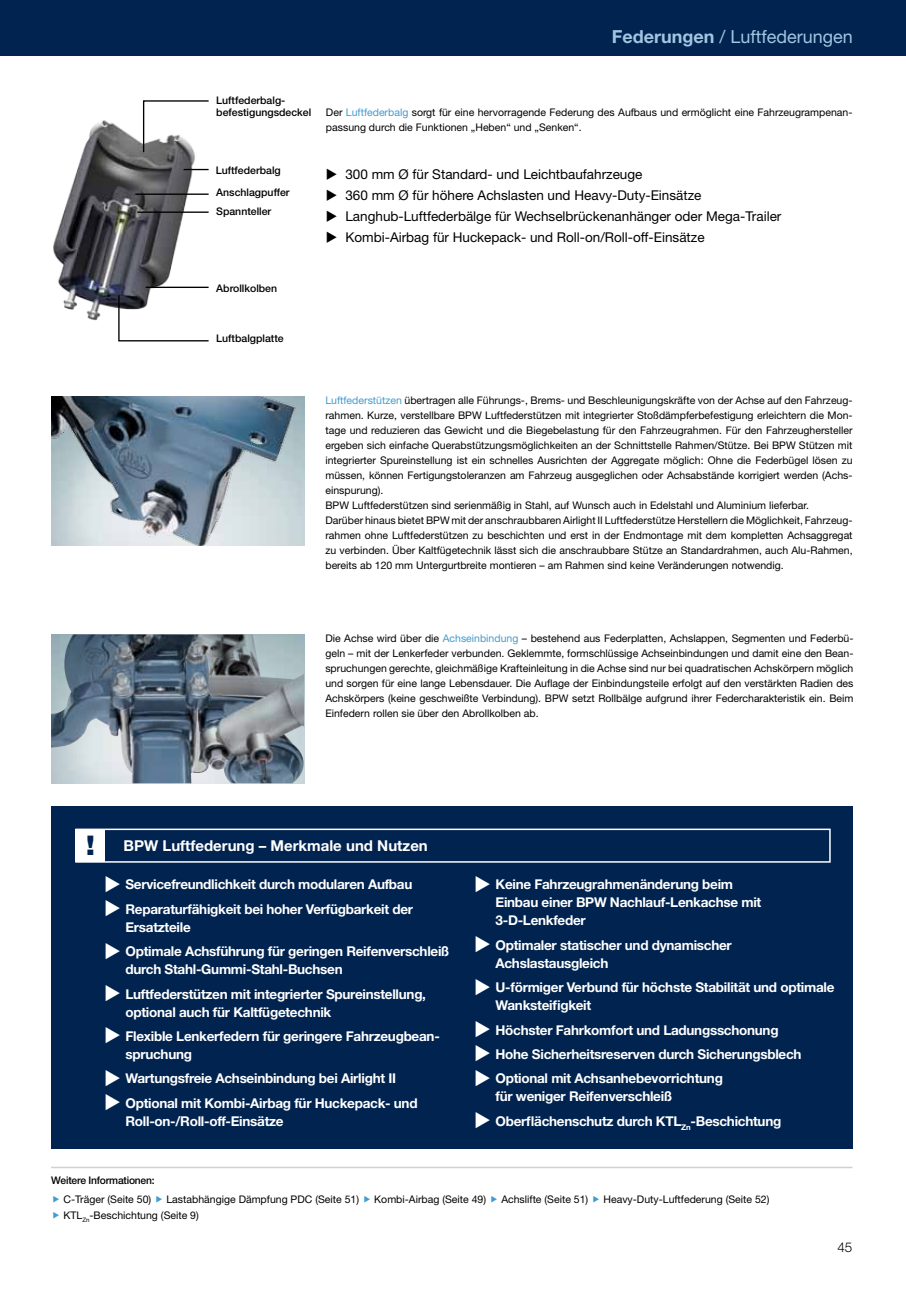
<style>
.page{position:relative;width:906px;height:1289px;background:#fff}
.page>*{position:absolute;margin:0;border:0;box-sizing:border-box;transform-origin:0 0}
.t1{font:900 27.15px "Helvetica Neue LT Std";color:#00234f}
.t2{font:18px "Helvetica Neue LT Std";color:#a2c5e2}
.t3{font:700 15px "Helvetica Neue LT Std";color:#fff}
.t4{font:700 13.5px/24.5px "Helvetica Neue LT Std";letter-spacing:-.02em;color:#fff}
.t5{font:13.5px/21px "Helvetica Neue LT Std";color:#000}
.t6{font:300 13.5px "Helvetica Neue LT Std";color:#000}
.t7{font:10.5px/15px "Helvetica Neue LT Std";color:#000}
.t8{font:500 10.5px/12px "Helvetica Neue LT Std";color:#000}
.t9{font:500 10.5px "Helvetica Neue LT Std";letter-spacing:-.02em;color:#000}
.s1{font-weight:700}
.s2{color:#429ccd}
</style>
<div class="page">
<div style="left:51px;top:806px;width:802px;height:343px;background:#00234f"></div>
<div style="left:0;top:0;width:906px;height:55px;background:#00234f"></div>
<hr style="left:51px;top:1166px;width:801px;height:2px;background:#ced2d3">
<img style="left:52px;top:396px;width:252px;height:149px">
<img style="left:51px;top:634px;width:254px;height:149px">
<img style="left:53px;top:120px;width:144px;height:201px">
<svg style="left:142px;top:100px;width:67px;height:54px"></svg>
<hr style="left:135px;top:193px;width:74px;height:2px;background:#000">
<hr style="left:137px;top:211px;width:72px;height:2px;background:#000">
<hr style="left:146px;top:287px;width:63px;height:1px;background:#000">
<svg style="left:118px;top:294px;width:91px;height:48px"></svg>
<svg style="left:183px;top:169px;width:26px;height:1px"></svg>
<div style="left:75px;top:828px;width:755px;height:34px;border:2px solid #fff"></div>
<div style="left:76px;top:829px;width:29px;height:33px;background:#fff"></div>
<h2 class="t2" style="left:611px;top:26px;width:243px"><span class="s1">Federungen</span> / Luftfederungen</h2>
<p class="t8" style="left:216px;top:94px;width:96px">Luftfederbalg&shy;befestigungsdeckel</p>
<p class="t8" style="left:216px;top:164px;width:66px">Luftfederbalg</p>
<p class="t8" style="left:216px;top:183px;width:75px;line-height:18.9px">Anschlagpuffer<br>Spannteller</p>
<p class="t8" style="left:216px;top:282px;width:62px">Abrollkolben</p>
<p class="t7" style="left:326px;top:104px;width:528px">Der <span class="s2">Luftfederbalg</span> sorgt für eine hervorragende Federung des Aufbaus und ermöglicht eine Fahrzeugrampenan&shy;passung durch die Funktionen „Heben“ und „Senken“.</p>
<p class="t5" style="left:345px;top:164px;width:437px">300 mm Ø für Standard- und Leichtbaufahrzeuge<br>360 mm Ø für höhere Achslasten und Heavy-Duty-Einsätze Langhub-Luftfederbälge für Wechselbrückenanhänger oder Mega-Trailer Kombi-Airbag für Huckepack- und Roll-on/Roll-off-Einsätze</p>
<p class="t8" style="left:216px;top:332px;width:69px">Luftbalgplatte</p>
<p class="t7" style="left:325px;top:392px;width:528px"><span class="s2">Luftfederstützen</span> übertragen alle Führungs-, Brems- und Beschleunigungskräfte von der Achse auf den Fahrzeug&shy;rahmen. Kurze, verstellbare BPW Luftfederstützen mit integrierter Stoßdämpferbefestigung erleichtern die Mon&shy;tage und reduzieren das Gewicht und die Biegebelastung für den Fahrzeugrahmen. Für den Fahrzeughersteller ergeben sich einfache Querabstützungsmöglichkeiten an der Schnittstelle Rahmen/Stütze. Bei BPW Stützen mit integrierter Spureinstellung ist ein schnelles Ausrichten der Aggregate möglich: Ohne die Federbügel lösen zu müssen, können Fertigungstoleranzen am Fahrzeug ausgeglichen oder Achsabstände korrigiert werden (Achs&shy;einspurung).<br>BPW Luftfederstützen sind serienmäßig in Stahl, auf Wunsch auch in Edelstahl und Aluminium lieferbar.<br>Darüber hinaus bietet BPW mit der anschraubbaren Airlight II Luftfederstütze Herstellern die Möglichkeit, Fahrzeug&shy;rahmen ohne Luftfederstützen zu beschichten und erst in der Endmontage mit dem kompletten Achsaggregat zu verbinden. Über Kaltfügetechnik lässt sich die anschraubbare Stütze an Standardrahmen, auch Alu-Rahmen, bereits ab 120 mm Untergurtbreite montieren – am Rahmen sind keine Veränderungen notwendig.</p>
<p class="t7" style="left:325px;top:630px;width:529px;text-align:justify">Die Achse wird über die <span class="s2">Achseinbindung</span> – bestehend aus Federplatten, Achslappen, Segmenten und Federbü&shy;geln – mit der Lenkerfeder verbunden. Geklemmte, formschlüssige Achseinbindungen und damit eine den Bean&shy;spruchungen gerechte, gleichmäßige Krafteinleitung in die Achse sind nur bei quadratischen Achskörpern möglich und sorgen für eine lange Lebensdauer. Die Auflage der Einbindungsteile erfolgt auf den verstärkten Radien des Achskörpers (keine geschweißte Verbindung). BPW setzt Rollbälge aufgrund ihrer Federcharakteristik ein. Beim Einfedern rollen sie über den Abrollkolben ab.</p>
<h1 class="t1" style="left:86px;top:829px;width:10px">!</h1>
<h3 class="t3" style="left:124px;top:836px;width:306px">BPW Luftfederung – Merkmale und Nutzen</h3>
<p class="t4" style="left:125px;top:872px;width:289px">Servicefreundlichkeit durch modularen Aufbau<br>Reparaturfähigkeit bei hoher Verfügbarkeit der</p>
<p class="t4" style="left:125px;top:914px;width:325px">Ersatzteile<br>Optimale Achsführung für geringen Reifenverschleiß</p>
<p class="t4" style="left:125px;top:956px;width:302px">durch Stahl-Gummi-Stahl-Buchsen<br>Luftfederstützen mit integrierter Spureinstellung,</p>
<p class="t4" style="left:125px;top:999px;width:316px">optional auch für Kaltfügetechnik<br>Flexible Lenkerfedern für geringere Fahrzeugbean-</p>
<p class="t4" style="left:125px;top:1041px;width:294px">spruchung<br>Wartungsfreie Achseinbindung bei Airlight II<br>Optional mit Kombi-Airbag für Huckepack- und</p>
<p class="t4" style="left:125px;top:1108px;width:160px">Roll-on-/Roll-off-Einsätze</p>
<p class="t4" style="left:495px;top:875px;width:267px;line-height:18px">Keine Fahrzeugrahmenänderung beim<br>Einbau einer BPW Nachlauf-Lenkachse mit<br>3-D-Lenkfeder</p>
<p class="t4" style="left:495px;top:935px;width:238px;line-height:18px">Optimaler statischer und dynamischer<br>Achslastausgleich</p>
<p class="t4" style="left:495px;top:978px;width:340px;line-height:18px">U-förmiger Verbund für höchste Stabilität und optimale<br>Wanksteifigkeit</p>
<p class="t4" style="left:495px;top:1017px;width:307px">Höchster Fahrkomfort und Ladungsschonung<br>Hohe Sicherheitsreserven durch Sicherungsblech<br>Optional mit Achsanhebevorrichtung</p>
<p class="t4" style="left:495px;top:1083px;width:287px">für weniger Reifenverschleiß<br>Oberflächenschutz durch KTL<sub>Zn</sub>-Beschichtung</p>
<p class="t9" style="left:51px;top:1174px;width:105px">Weitere Informationen:</p>
<p class="t7" style="left:64px;top:1192px;width:89px">C-Träger (Seite 50)</p>
<p class="t7" style="left:166px;top:1192px;width:194px">Lastabhängige Dämpfung PDC (Seite 51)</p>
<p class="t7" style="left:374px;top:1192px;width:113px">Kombi-Airbag (Seite 49)</p>
<p class="t7" style="left:501px;top:1192px;width:88px">Achslifte (Seite 51)</p>
<p class="t7" style="left:603px;top:1192px;width:167px">Heavy-Duty-Luftfederung (Seite 52)</p>
<p class="t7" style="left:64px;top:1207px;width:137px">KTL<sub>Zn</sub>-Beschichtung (Seite 9)</p>
<p class="t6" style="left:837px;top:1238px;width:17px">45</p>
</div>
